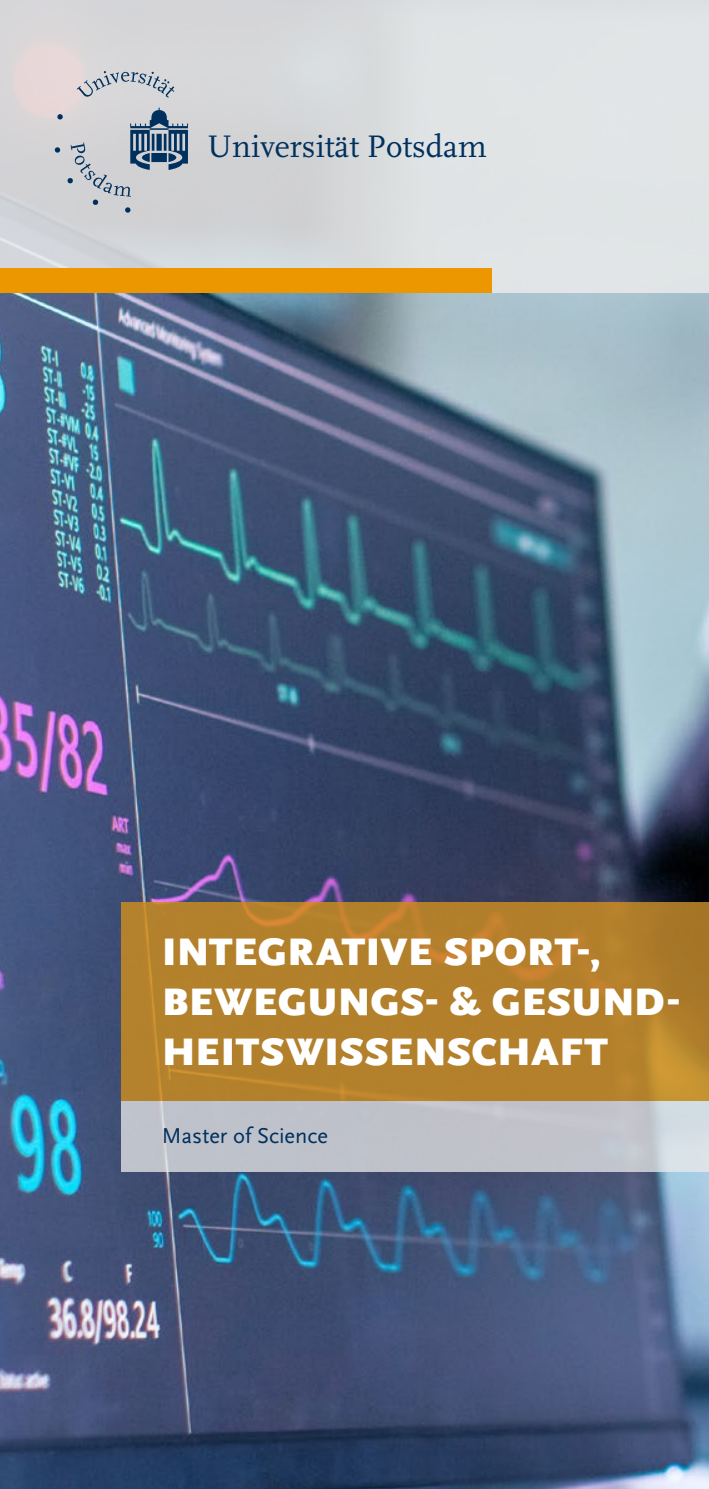
<style>
.page{position:relative;width:709px;height:1489px;background:#fff}
.page>*{position:absolute;margin:0;border:0;box-sizing:border-box;transform-origin:0 0}
.t1{font:900 40px/50px "Scala Sans Pro";letter-spacing:.02em;color:#fff}
.t2{font:32.5px "Scala Pro";color:#00305d}
.t3{font:22.5px "Scala Sans Pro";color:#00305d}
</style>
<div class="page">
<img style="left:0;top:293px;width:709px;height:1195px">
<svg style="left:121px;top:1100px;width:588px;height:71px;background:#c1c4ca"></svg>
<div style="left:0;top:0;width:709px;height:293px;background:linear-gradient(to right,#d3d1d3,#e2e7e9)"></div>
<svg style="left:77px;top:71px;width:97px;height:26px;background:#bcc1c8"></svg>
<svg style="left:55px;top:107px;width:133px;height:106px;background:#b3bac2"></svg>
<div style="left:0;top:268px;width:491px;height:25px;background:#ec9700"></div>
<svg style="left:121px;top:902px;width:588px;height:198px;background:#b4802b"></svg>
<p class="t2" style="left:207px;top:128px;width:281px">Universität Potsdam</p>
<p class="t1" style="left:162px;top:927px;width:519px">INTEGRATIVE SPORT-,<br>BEWEGUNGS- &amp; GESUND-<br>HEITSWISSENSCHAFT</p>
<p class="t3" style="left:162px;top:1122px;width:168px">Master of Science</p>
</div>
